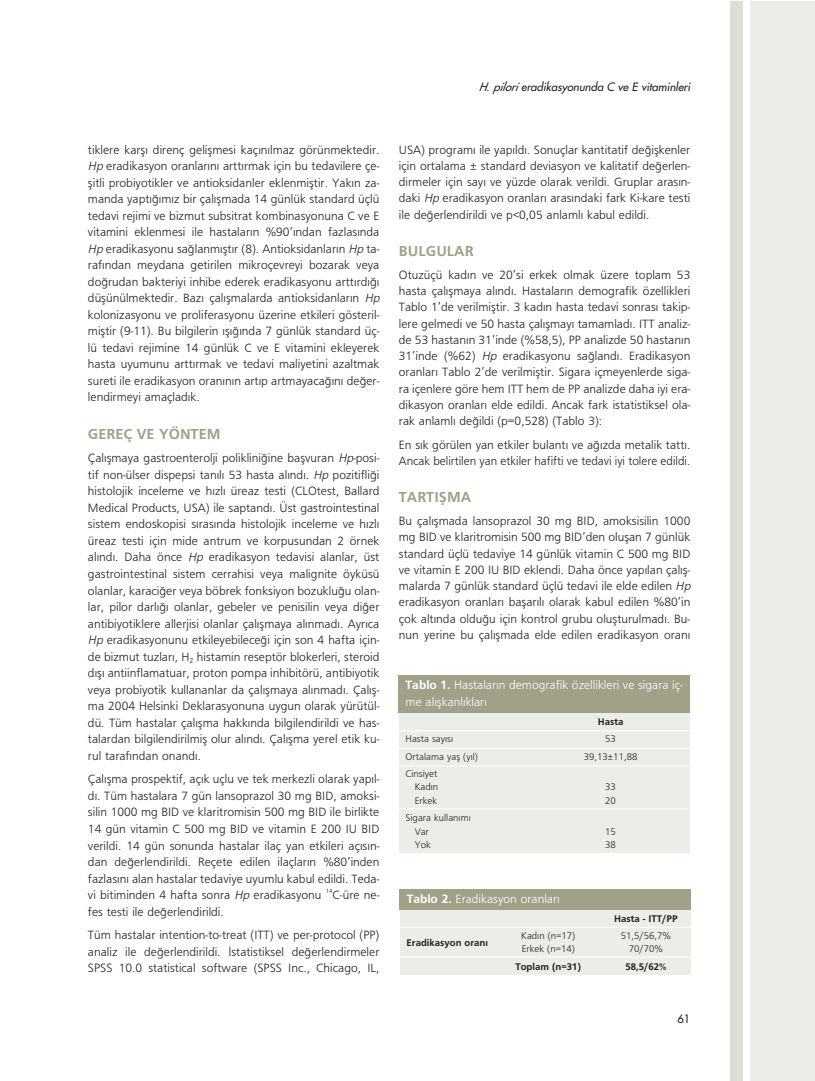
<style>
.page{position:relative;width:815px;height:1081px;background:#fff}
.page>*{position:absolute;margin:0;border:0;box-sizing:border-box;transform-origin:0 0}
.t1{font:15px "Frugal Sans Prestij";color:#a1a089}
.t2{font:12.5px/16.5px "Frugal Sans";color:#231f20}
.t3{font:12.5px/17px "Frugal Sans";color:#fff}
.t4{font:italic 11.25px "Futura";color:#231f20}
.t5{font:11.25px "Futura";color:#231f20}
.t6{font:10px/13.6px "Frugal Sans";color:#231f20;text-align:right}
.t7{font:10px "Frugal Sans Prestij";color:#231f20}
.t8{font:6.25px "Frugal Sans";color:#231f20}
.s1{font-style:italic}
.s2{font-family:"Frugal Sans Prestij"}
</style>
<div class="page">
<div style="left:750px;top:2px;width:64px;height:1079px;background:#ecece8"></div>
<div style="left:730px;top:2px;width:13px;height:1079px;background:#dedfd4"></div>
<div style="left:399px;top:712px;width:291px;height:140px;background:#ecece8"></div>
<div style="left:399px;top:675px;width:291px;height:38px;background:#a1a089"></div>
<hr style="left:398px;top:748px;width:292px;height:1px;background:#fff">
<hr style="left:398px;top:765px;width:292px;height:1px;background:#fff">
<hr style="left:398px;top:808px;width:292px;height:1px;background:#fff">
<hr style="left:398px;top:730px;width:292px;height:1px;background:#fff">
<div style="left:400px;top:909px;width:291px;height:66px;background:#ecece8"></div>
<div style="left:400px;top:889px;width:291px;height:20px;background:#a1a089"></div>
<hr style="left:399px;top:957px;width:292px;height:1px;background:#fff">
<hr style="left:399px;top:927px;width:292px;height:1px;background:#fff">
<p class="t4" style="left:479px;top:81px;width:213px">H.pilori eradikasyonunda C ve E vitaminleri</p>
<p class="t2" style="left:88px;top:142px;width:295px">tiklere karfl› direnç geliflmesi kaç›n›lmaz görünmektedir.<br><span class="s1">Hp</span>eradikasyon oranlar›n› artt›rmak için bu tedavilere çe&shy;flitli probiyotikler ve antioksidanler eklenmifltir. Yak›n za&shy;manda yapt›¤›m›z bir çal›flmada 14 günlük standard üçlü tedavi rejimi ve bizmut subsitrat kombinasyonuna C ve E vitamini eklenmesi ile hastalar›n %90’›ndan fazlas›nda <span class="s1">Hp</span>eradikasyonu sa¤lanm›flt›r (8). Antioksidanlar›n <span class="s1">Hp</span>ta&shy;raf›ndan meydana getirilen mikroçevreyi bozarak veya do¤rudan bakteriyi inhibe ederek eradikasyonu artt›rd›¤› düflünülmektedir. Baz› çal›flmalarda antioksidanlar›n <span class="s1">Hp </span>kolonizasyonu ve proliferasyonu üzerine etkileri gösteril&shy;mifltir (9-11). Bu bilgilerin ›fl›¤›nda 7 günlük standard üç&shy;lü tedavi rejimine 14 günlük C ve E vitamini ekleyerek hasta uyumunu artt›rmak ve tedavi maliyetini azaltmak sureti ile eradikasyon oran›n›n art›p artmayaca¤›n› de¤er&shy;lendirmeyi amaçlad›k.</p>
<p class="t1" style="left:88px;top:428px;width:134px">GEREÇ VE YÖNTEM</p>
<p class="t2" style="left:88px;top:451px;width:293px;text-align:justify">Çal›flmaya gastroenterolji poliklini¤ine baflvuran <span class="s1">Hp</span>-posi&shy;tif non-ülser dispepsi tan›l› 53 hasta al›nd›. <span class="s1">Hp</span> pozitifli¤i histolojik inceleme ve h›zl› üreaz testi (CLOtest, Ballard Medical Products, USA) ile saptand›. Üst gastrointestinal sistem endoskopisi s›ras›nda histolojik inceleme ve h›zl› üreaz testi için mide antrum ve korpusundan 2 örnek al›nd›. Daha önce <span class="s1">Hp</span> eradikasyon tedavisi alanlar, üst gastrointestinal sistem cerrahisi veya malignite öyküsü olanlar, karaci¤er veya böbrek fonksiyon bozuklu¤u olan&shy;lar, pilor darl›¤› olanlar, gebeler ve penisilin veya di¤er antibiyotiklere allerjisi olanlar çal›flmaya al›nmad›. Ayr›ca <span class="s1">Hp</span> eradikasyonunu etkileyebilece¤i için son 4 hafta için&shy;de bizmut tuzlar›, H<sub>2</sub> histamin reseptör blokerleri, steroid d›fl› antiinflamatuar, proton pompa inhibitörü, antibiyotik veya probiyotik kullananlar da çal›flmaya al›nmad›. Çal›fl&shy;ma 2004 Helsinki Deklarasyonuna uygun olarak yürütül&shy;dü. Tüm hastalar çal›flma hakk›nda bilgilendirildi ve has&shy;talardan bilgilendirilmifl olur al›nd›. Çal›flma yerel etik ku&shy;rul taraf›ndan onand›.</p>
<p class="t2" style="left:88px;top:772px;width:293px;text-align:justify">Çal›flma prospektif, aç›k uçlu ve tek merkezli olarak yap›l&shy;d›. Tüm hastalara 7 gün lansoprazol 30 mg BID, amoksi&shy;silin 1000 mg BID ve klaritromisin 500 mg BID ile birlikte 14 gün vitamin C 500 mg BID ve vitamin E 200 IU BID verildi. 14 gün sonunda hastalar ilaç yan etkileri aç›s›n&shy;dan de¤erlendirildi. Reçete edilen ilaçlar›n %80’inden fazlas›n› alan hastalar tedaviye uyumlu kabul edildi. Teda&shy;vi bitiminden 4 hafta sonra <span class="s1">Hp</span> eradikasyonu</p>
<p class="t8" style="left:326px;top:889px;width:8px">14</p>
<p class="t2" style="left:333px;top:887px;width:48px">C-üre ne-</p>
<p class="t2" style="left:88px;top:900px;width:293px;line-height:23.6px">fes testi ile de¤erlendirildi.<br>Tüm hastalar intention-to-treat (ITT) ve per-protocol (PP)</p>
<p class="t2" style="left:88px;top:944px;width:293px">analiz ile de¤erlendirildi. ‹statistiksel de¤erlendirmeler<br>SPSS 10.0 statistical software (SPSS Inc., Chicago, IL,</p>
<p class="t2" style="left:399px;top:142px;width:293px;text-align:justify">USA) program› ile yap›ld›. Sonuçlar kantitatif de¤iflkenler için ortalama ± standard deviasyon ve kalitatif de¤erlen&shy;dirmeler için say› ve yüzde olarak verildi. Gruplar aras›n&shy;daki <span class="s1">Hp</span>eradikasyon oranlar› aras›ndaki fark Ki-kare testi ile de¤erlendirildi ve p&lt;0,05 anlaml› kabul edildi.</p>
<p class="t1" style="left:399px;top:245px;width:76px">BULGULAR</p>
<p class="t2" style="left:399px;top:268px;width:293px;text-align:justify">Otuzüçü kad›n ve 20’si erkek olmak üzere toplam 53 hasta çal›flmaya al›nd›. Hastalar›n demografik özellikleri Tablo 1’de verilmifltir. 3 kad›n hasta tedavi sonras› takip&shy;lere gelmedi ve 50 hasta çal›flmay› tamamlad›. ITT analiz&shy;de 53 hastan›n 31’inde (%58,5), PP analizde 50 hastan›n 31’inde (%62) <span class="s1">Hp</span> eradikasyonu sa¤land›. Eradikasyon oranlar› Tablo 2’de verilmifltir. Sigara içmeyenlerde siga&shy;ra içenlere göre hem ITT hem de PP analizde daha iyi era&shy;dikasyon oranlar› elde edildi. Ancak fark istatistiksel ola&shy;rak anlaml› de¤ildi (p=0,528) (Tablo 3):</p>
<p class="t2" style="left:399px;top:437px;width:293px">En s›k görülen yan etkiler bulant› ve a¤›zda metalik tatt›.<br>Ancak belirtilen yan etkiler hafifti ve tedavi iyi tolere edildi.</p>
<p class="t1" style="left:399px;top:491px;width:74px">TARTIfiMA</p>
<p class="t2" style="left:399px;top:514px;width:295px">Bu çal›flmada lansoprazol 30 mg BID, amoksisilin 1000 mg BID ve klaritromisin 500 mg BID’den oluflan 7 günlük standard üçlü tedaviye 14 günlük vitamin C 500 mg BID ve vitamin E 200 IU BID eklendi. Daha önce yap›lan çal›fl&shy;malarda 7 günlük standard üçlü tedavi ile elde edilen <span class="s1">Hp </span>eradikasyon oranlar› baflar›l› olarak kabul edilen %80’in çok alt›nda oldu¤u için kontrol grubu oluflturulmad›. Bu&shy;nun yerine bu çal›flmada elde edilen eradikasyon oran›</p>
<p class="t3" style="left:406px;top:677px;width:279px"><span class="s2">Tablo 1.</span> Hastalar›n demografik özellikleri ve sigara iç&shy;me al›flkanl›klar›</p>
<p class="t7" style="left:598px;top:718px;width:27px">Hasta</p>
<p class="t6" style="left:406px;top:733px;width:49px">Hasta say›s›</p>
<p class="t6" style="left:605px;top:733px;width:12px">53</p>
<p class="t6" style="left:406px;top:750px;width:74px">Ortalama yafl (y›l)</p>
<p class="t6" style="left:584px;top:750px;width:55px">39,13±11,88</p>
<p class="t6" style="left:406px;top:767px;width:34px">Cinsiyet<br>Kad›n</p>
<p class="t6" style="left:605px;top:781px;width:12px">33</p>
<p class="t6" style="left:415px;top:794px;width:24px">Erkek</p>
<p class="t6" style="left:605px;top:794px;width:12px">20</p>
<p class="t6" style="left:415px;top:812px;width:58px;text-align:left;text-indent:-9px">Sigara kullan›m›<br>Var</p>
<p class="t6" style="left:605px;top:825px;width:12px">15</p>
<p class="t6" style="left:415px;top:839px;width:17px">Yok</p>
<p class="t6" style="left:605px;top:839px;width:12px">38</p>
<p class="t3" style="left:407px;top:891px;width:155px"><span class="s2">Tablo 2.</span> Eradikasyon oranlar›</p>
<p class="t7" style="left:614px;top:914px;width:65px">Hasta - ITT/PP</p>
<p class="t7" style="left:407px;top:938px;width:83px">Eradikasyon oran›</p>
<p class="t6" style="left:521px;top:929px;width:56px">Kad›n (n=17)</p>
<p class="t6" style="left:621px;top:929px;width:52px">51,5/56,7%</p>
<p class="t6" style="left:522px;top:943px;width:55px">Erkek (n=14)</p>
<p class="t6" style="left:629px;top:943px;width:36px">70/70%</p>
<p class="t7" style="left:515px;top:962px;width:67px">Toplam (n=31)</p>
<p class="t7" style="left:625px;top:962px;width:43px">58,5/62%</p>
<p class="t5" style="left:677px;top:1013px;width:15px">61</p>
</div>
